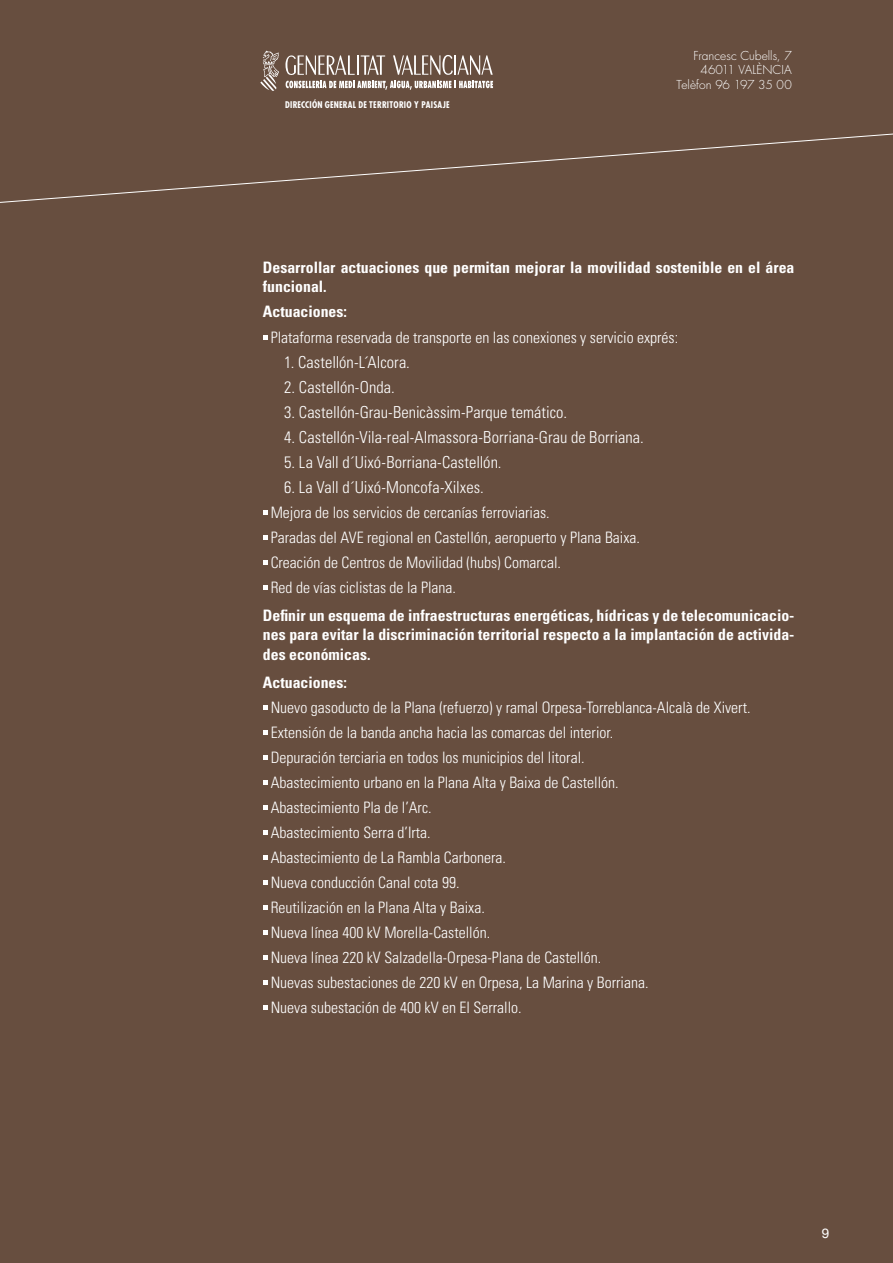
<style>
.page{position:relative;width:893px;height:1263px;background:#674e3f}
.page>*{position:absolute;margin:0;border:0;box-sizing:border-box;transform-origin:0 0}
._02_Areas_TXT__3{font:300 condensed 16.5px "Univers";color:#fff}
._02_Areas_TXT__2{font:300 condensed 15.75px "Univers";color:#fff}
._02_Areas_TXT{font:700 condensed 15.75px/19.5px "Univers";color:#fff}
.t1{font:13.5px "Helvetica Neue";color:#fff}
.t2{font:300 12px/14.4px "Futura";letter-spacing:.005em;color:#fff;text-align:right}
.t3{font:700 condensed 9px "Futura";letter-spacing:.025em;color:#fff}
</style>
<div class="page">
<svg style="left:0;top:133px;width:893px;height:70px"></svg>
<svg style="left:260px;top:51px;width:19px;height:40px"></svg>
<svg style="left:285px;top:55px;width:208px;height:35px"></svg>
<svg style="left:263px;top:335px;width:4px;height:4px"></svg>
<svg style="left:263px;top:510px;width:4px;height:4px"></svg>
<svg style="left:263px;top:535px;width:4px;height:4px"></svg>
<svg style="left:263px;top:560px;width:4px;height:4px"></svg>
<svg style="left:263px;top:585px;width:4px;height:5px"></svg>
<svg style="left:263px;top:705px;width:4px;height:5px"></svg>
<svg style="left:263px;top:730px;width:4px;height:5px"></svg>
<svg style="left:263px;top:755px;width:4px;height:5px"></svg>
<svg style="left:263px;top:780px;width:4px;height:5px"></svg>
<svg style="left:263px;top:805px;width:4px;height:5px"></svg>
<svg style="left:263px;top:830px;width:4px;height:5px"></svg>
<svg style="left:263px;top:855px;width:4px;height:5px"></svg>
<svg style="left:263px;top:880px;width:4px;height:5px"></svg>
<svg style="left:263px;top:905px;width:4px;height:5px"></svg>
<svg style="left:263px;top:930px;width:4px;height:5px"></svg>
<svg style="left:263px;top:955px;width:4px;height:5px"></svg>
<svg style="left:263px;top:980px;width:4px;height:5px"></svg>
<svg style="left:263px;top:1005px;width:4px;height:5px"></svg>
<p class="t3" style="left:285px;top:99px;width:166px">DIRECCIÓN GENERAL DE TERRITORIO Y PAISAJE</p>
<p class="t2" style="left:677px;top:49px;width:117px">Francesc Cubells, 7<br>46011 Valènc ia<br>Telèfon 96 197 35 00</p>
<p class="_02_Areas_TXT" style="left:263px;top:258px;width:533px">Desarrollar actuaciones que permitan mejorar la movilidad sostenible en el área funcional.</p>
<p class="_02_Areas_TXT" style="left:263px;top:302px;width:85px">Actuaciones:</p>
<p class="_02_Areas_TXT__2" style="left:271px;top:327px;width:409px">Plataforma reservada de transporte en las conexiones y servicio exprés:</p>
<p class="_02_Areas_TXT__3" style="left:284px;top:352px;width:127px">1. Castellón-L´Alcora.</p>
<p class="_02_Areas_TXT__3" style="left:284px;top:377px;width:112px">2. Castellón-Onda.</p>
<p class="_02_Areas_TXT__3" style="left:284px;top:402px;width:284px">3. Castellón-Grau-Benicàssim-Parque temático.</p>
<p class="_02_Areas_TXT__3" style="left:284px;top:427px;width:361px">4. Castellón-Vila-real-Almassora-Borriana-Grau de Borriana.</p>
<p class="_02_Areas_TXT__3" style="left:284px;top:452px;width:219px">5. La Vall d´Uixó-Borriana-Castellón.</p>
<p class="_02_Areas_TXT__3" style="left:284px;top:477px;width:201px">6. La Vall d´Uixó-Moncofa-Xilxes.</p>
<p class="_02_Areas_TXT__2" style="left:271px;top:502px;width:280px">Mejora de los servicios de cercanías ferroviarias.</p>
<p class="_02_Areas_TXT__2" style="left:271px;top:527px;width:371px">Paradas del AVE regional en Castellón, aeropuerto y Plana Baixa.</p>
<p class="_02_Areas_TXT__2" style="left:271px;top:552px;width:292px">Creación de Centros de Movilidad (hubs) Comarcal.</p>
<p class="_02_Areas_TXT__2" style="left:271px;top:577px;width:187px">Red de vías ciclistas de la Plana.</p>
<p class="_02_Areas_TXT" style="left:263px;top:605px;width:533px;text-align:justify">Definir un esquema de infraestructuras energéticas, hídricas y de telecomunicacio&shy;nes para evitar la discriminación territorial respecto a la implantación de activida&shy;des económicas.</p>
<p class="_02_Areas_TXT" style="left:263px;top:672px;width:85px">Actuaciones:</p>
<p class="_02_Areas_TXT__2" style="left:271px;top:698px;width:481px">Nuevo gasoducto de la Plana (refuerzo) y ramal Orpesa-Torreblanca-Alcalà de Xivert.</p>
<p class="_02_Areas_TXT__2" style="left:271px;top:723px;width:344px">Extensión de la banda ancha hacia las comarcas del interior.</p>
<p class="_02_Areas_TXT__2" style="left:271px;top:748px;width:315px">Depuración terciaria en todos los municipios del litoral.</p>
<p class="_02_Areas_TXT__2" style="left:271px;top:773px;width:350px">Abastecimiento urbano en la Plana Alta y Baixa de Castellón.</p>
<p class="_02_Areas_TXT__2" style="left:271px;top:798px;width:162px">Abastecimiento Pla de l’Arc.</p>
<p class="_02_Areas_TXT__2" style="left:271px;top:823px;width:162px">Abastecimiento Serra d’Irta.</p>
<p class="_02_Areas_TXT__2" style="left:271px;top:848px;width:237px">Abastecimiento de La Rambla Carbonera.</p>
<p class="_02_Areas_TXT__2" style="left:271px;top:873px;width:190px">Nueva conducción Canal cota 99.</p>
<p class="_02_Areas_TXT__2" style="left:271px;top:898px;width:216px">Reutilización en la Plana Alta y Baixa.</p>
<p class="_02_Areas_TXT__2" style="left:271px;top:923px;width:221px">Nueva línea 400 kV Morella-Castellón.</p>
<p class="_02_Areas_TXT__2" style="left:271px;top:948px;width:332px">Nueva línea 220 kV Salzadella-Orpesa-Plana de Castellón.</p>
<p class="_02_Areas_TXT__2" style="left:271px;top:973px;width:379px">Nuevas subestaciones de 220 kV en Orpesa, La Marina y Borriana.</p>
<p class="_02_Areas_TXT__2" style="left:271px;top:998px;width:252px">Nueva subestación de 400 kV en El Serrallo.</p>
<p class="t1" style="left:822px;top:1225px;width:9px">9</p>
</div>
